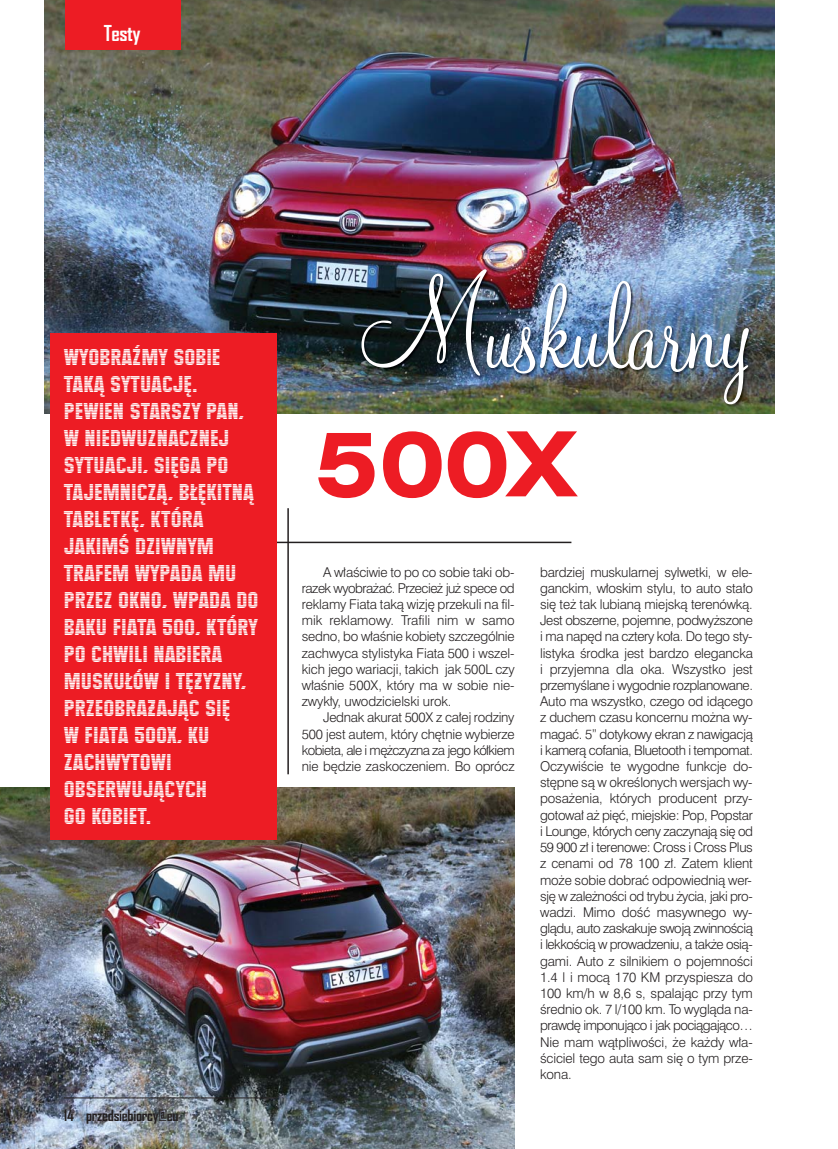
<style>
.page{position:relative;width:838px;height:1149px;background:#fff}
.page>*{position:absolute;margin:0;border:0;box-sizing:border-box;transform-origin:0 0}
.t1{font:135px "Monterey EU";letter-spacing:-.01em;color:#fff}
.t2{font:700 90px "Swis 721 Ex EU";color:#ed1c24}
.t3{font:22.5px/27px "Maximus EU";color:#fff}
.t4{font:700 21px "Agency FB";letter-spacing:-.02em;color:#fff}
.t5{font:700 15px "Agency FB";letter-spacing:-.02em;color:#231f20}
.t6{font:13.5px/16.2px "Swis 721 Lt EU";letter-spacing:-.01em;color:#231f20;text-align:justify}
</style>
<div class="page">
<img style="left:0;top:787px;width:514px;height:361px">
<img style="left:44px;top:0;width:730px;height:413px">
<hr style="left:64px;top:1097px;width:212px;height:1px;background:#231f20">
<div style="left:65px;top:0;width:116px;height:50px;background:#ed1c24"></div>
<hr style="left:287px;top:508px;width:2px;height:266px;background:#231f20">
<hr style="left:276px;top:541px;width:295px;height:2px;background:#231f20">
<img style="left:159px;top:259px;width:616px;height:174px">
<img style="left:318px;top:431px;width:260px;height:2px">
<div style="left:50px;top:333px;width:226px;height:506px;background:#ed1c24"></div>
<h3 class="t4" style="left:104px;top:21px;width:39px">Testy</h3>
<h3 class="t3" style="left:64px;top:343px;width:158px">WYOBRAŹMY SOBIE</h3>
<p class="t3" style="left:64px;top:370px;width:196px">TAKĄ SYTUACJĘ.<br>PEWIEN STARSZY PAN,<br>W NIEDWUZNACZNEJ<br>SYTUACJI, SIĘGA PO<br>TAJEMNICZĄ, BŁĘKITNĄ<br>TABLETKĘ, KTÓRA<br>JAKIMŚ DZIWNYM<br>TRAFEM WYPADA MU<br>PRZEZ OKNO, WPADA DO<br>BAKU FIATA 500, KTÓRY<br>PO CHWILI NABIERA<br>MUSKUŁÓW I TĘŻYZNY,<br>PRZEOBRAŻAJĄC SIĘ<br>W FIATA 500X, KU<br>ZACHWYTOWI<br>OBSERWUJĄCYCH<br>GO KOBIET.</p>
<p class="t5" style="left:64px;top:1106px;width:116px">14 przedsiebiorcy@eu</p>
<h1 class="t1" style="left:359px;top:241px;width:395px">Muskularny</h1>
<h2 class="t2" style="left:315px;top:412px;width:261px">500X</h2>
<p class="t6" style="left:302px;top:564px;width:214px;text-indent:21px">A właściwie to po co sobie taki ob&shy;razek wyobrażać. Przecież już spece od reklamy Fiata taką wizję przekuli na fil&shy;mik reklamowy. Trafili nim w samo sedno, bo właśnie kobiety szczególnie zachwyca stylistyka Fiata 500 i wszel&shy;kich jego wariacji, takich jak 500L czy właśnie 500X, który ma w sobie nie&shy;zwykły, uwodzicielski urok.</p>
<p class="t6" style="left:302px;top:710px;width:214px;text-indent:21px">Jednak akurat 500X z całej rodziny 500 jest autem, który chętnie wybierze kobieta, ale i mężczyzna za jego kółkiem nie będzie zaskoczeniem. Bo oprócz</p>
<p class="t6" style="left:540px;top:564px;width:214px">bardziej muskularnej sylwetki, w ele&shy;ganckim, włoskim stylu, to auto stało się też tak lubianą miejską terenówką.<br>Jest obszerne, pojemne, podwyższone i ma napęd na cztery koła. Do tego sty&shy;listyka środka jest bardzo elegancka i przyjemna dla oka. Wszystko jest przemyślane i wygodnie rozplanowane.<br>Auto ma wszystko, czego od idącego z duchem czasu koncernu można wy&shy;magać. 5” dotykowy ekran z nawigacją i kamerą cofania, Bluetooth i tempomat.<br>Oczywiście te wygodne funkcje do&shy;stępne są w określonych wersjach wy&shy;posażenia, których producent przy&shy;gotował aż pięć, miejskie: Pop, Popstar i Lounge, których ceny zaczynają się od 59 900 zł i terenowe: Cross i Cross Plus z cenami od 78 100 zł. Zatem klient może sobie dobrać odpowiednią wer&shy;sję w zależności od trybu życia, jaki pro&shy;wadzi. Mimo dość masywnego wy&shy;glądu, auto zaskakuje swoją zwinnością i lekkością w prowadzeniu, a także osią&shy;gami. Auto z silnikiem o pojemności 1.4 l i mocą 170 KM przyspiesza do 100 km/h w 8,6 s, spalając przy tym średnio ok. 7 l/100 km. To wygląda na&shy;prawdę imponująco i jak pociągająco… Nie mam wątpliwości, że każdy wła&shy;ściciel tego auta sam się o tym prze&shy;kona.</p>
</div>
